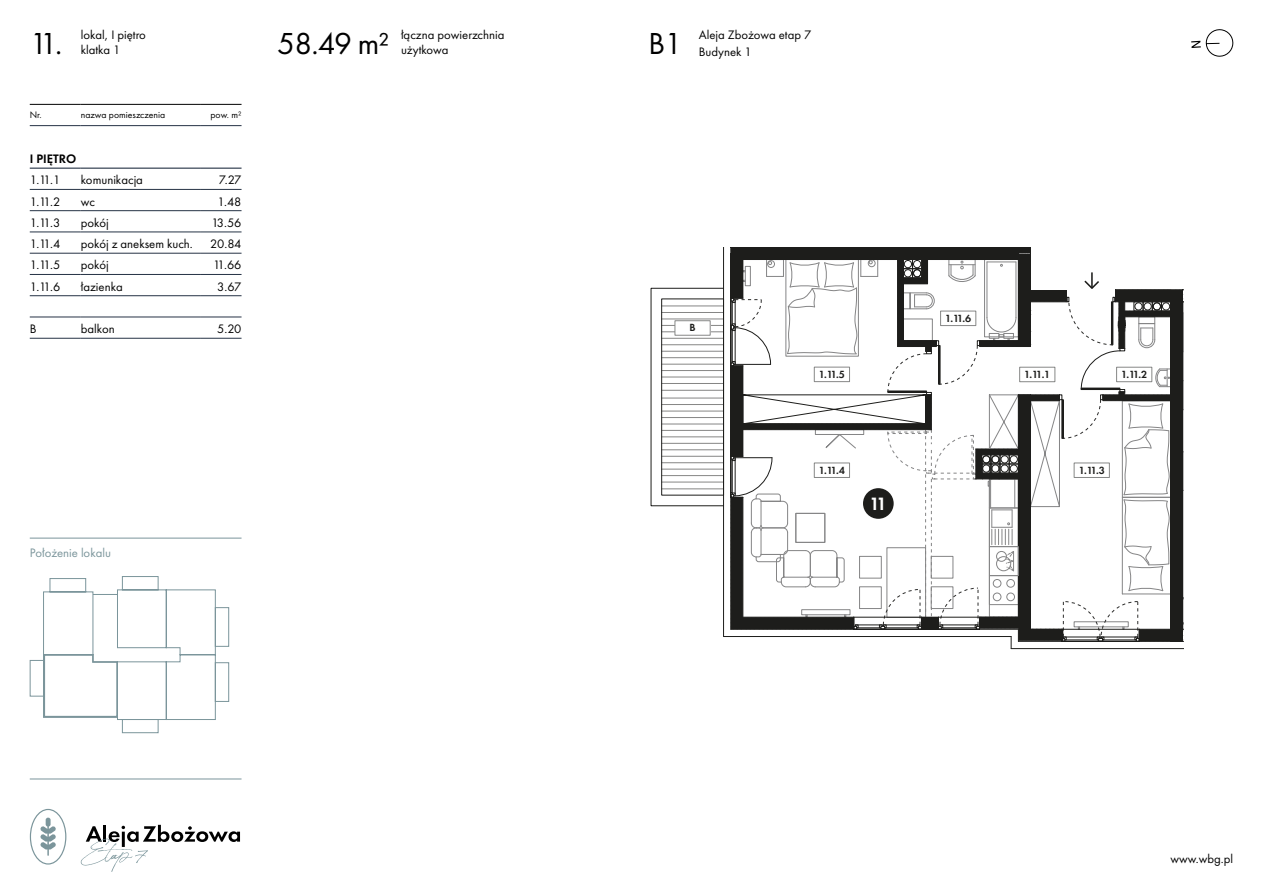
<style>
.page{position:relative;width:1263px;height:893px;background:#fff}
.page>*{position:absolute;margin:0;border:0;box-sizing:border-box;transform-origin:0 0}
.t1{font:31.5px "Futura PT";letter-spacing:-.025em;color:#000}
.t2{font:600 18.6px "Futura PT";color:#fff}
.t3{font:12.75px/15px "Futura PT";color:#000}
.t4{font:12.75px "Futura PT";color:#7b959b}
.t5{font:600 12.75px "Futura PT";color:#000}
.t6{font:600 10.8px "Futura PT";letter-spacing:-.195em;color:#1d1d1b}
.t7{font:9.75px "Futura PT";color:#000}
</style>
<div class="page">
<svg style="left:1191px;top:29px;width:42px;height:28px"></svg>
<svg style="left:40px;top:818px;width:16px;height:38px"></svg>
<hr style="left:30px;top:779px;width:212px;height:1px;background:#7b959b">
<div style="left:30px;top:809px;width:36px;height:55px;border:1px solid #7b959b;border-radius:50%"></div>
<svg style="left:81px;top:825px;width:159px;height:47px"></svg>
<hr style="left:30px;top:538px;width:212px;height:1px;background:#7b959b">
<svg style="left:661px;top:298px;width:61px;height:198px"></svg>
<hr style="left:723px;top:636px;width:288px;height:1px;background:#1d1d1b">
<hr style="left:723px;top:247px;width:1px;height:389px;background:#1d1d1b">
<div style="left:651px;top:288px;width:73px;height:218px;border:1px solid #1d1d1b"></div>
<div style="left:675px;top:321px;width:35px;height:14px;background:#fff"></div>
<div style="left:675px;top:320px;width:35px;height:15px;border:1px solid #878887"></div>
<svg style="left:730px;top:247px;width:454px;height:402px"></svg>
<div style="left:814px;top:367px;width:35px;height:15px;background:#fff"></div>
<div style="left:814px;top:367px;width:36px;height:15px;border:1px solid #878887"></div>
<div style="left:1020px;top:367px;width:35px;height:15px;background:#fff"></div>
<div style="left:1019px;top:367px;width:36px;height:15px;border:1px solid #878887"></div>
<div style="left:1116px;top:367px;width:36px;height:15px;background:#fff"></div>
<div style="left:1116px;top:367px;width:36px;height:15px;border:1px solid #878887"></div>
<div style="left:814px;top:463px;width:35px;height:14px;background:#fff"></div>
<div style="left:814px;top:463px;width:36px;height:15px;border:1px solid #878887"></div>
<div style="left:1074px;top:463px;width:35px;height:14px;background:#fff"></div>
<div style="left:1074px;top:463px;width:35px;height:15px;border:1px solid #878887"></div>
<div style="left:940px;top:311px;width:36px;height:15px;background:#fff"></div>
<div style="left:940px;top:311px;width:36px;height:15px;border:1px solid #878887"></div>
<hr style="left:30px;top:168px;width:51px;height:1px;background:#253245">
<hr style="left:81px;top:168px;width:120px;height:1px;background:#253245">
<hr style="left:201px;top:168px;width:41px;height:1px;background:#253245">
<hr style="left:30px;top:189px;width:51px;height:1px;background:#253245">
<hr style="left:81px;top:189px;width:120px;height:1px;background:#253245">
<hr style="left:201px;top:189px;width:41px;height:1px;background:#253245">
<hr style="left:30px;top:210px;width:51px;height:1px;background:#253245">
<hr style="left:81px;top:210px;width:120px;height:1px;background:#253245">
<hr style="left:201px;top:210px;width:41px;height:1px;background:#253245">
<hr style="left:30px;top:253px;width:51px;height:1px;background:#253245">
<hr style="left:81px;top:253px;width:120px;height:1px;background:#253245">
<hr style="left:201px;top:253px;width:41px;height:1px;background:#253245">
<hr style="left:30px;top:232px;width:51px;height:1px;background:#253245">
<hr style="left:81px;top:232px;width:120px;height:1px;background:#253245">
<hr style="left:201px;top:232px;width:41px;height:1px;background:#253245">
<hr style="left:30px;top:274px;width:51px;height:1px;background:#253245">
<hr style="left:81px;top:274px;width:120px;height:1px;background:#253245">
<hr style="left:201px;top:274px;width:41px;height:1px;background:#253245">
<hr style="left:30px;top:295px;width:51px;height:1px;background:#253245">
<hr style="left:81px;top:295px;width:120px;height:1px;background:#253245">
<hr style="left:201px;top:295px;width:41px;height:1px;background:#253245">
<hr style="left:30px;top:125px;width:51px;height:1px;background:#253245">
<hr style="left:81px;top:125px;width:120px;height:1px;background:#253245">
<hr style="left:201px;top:125px;width:41px;height:1px;background:#253245">
<hr style="left:30px;top:104px;width:51px;height:1px;background:#000">
<hr style="left:81px;top:104px;width:120px;height:1px;background:#000">
<hr style="left:201px;top:104px;width:41px;height:1px;background:#000">
<hr style="left:30px;top:317px;width:51px;height:1px;background:#253245">
<hr style="left:81px;top:317px;width:120px;height:1px;background:#253245">
<hr style="left:201px;top:317px;width:41px;height:1px;background:#253245">
<hr style="left:30px;top:338px;width:51px;height:1px;background:#253245">
<hr style="left:81px;top:338px;width:120px;height:1px;background:#253245">
<hr style="left:201px;top:338px;width:41px;height:1px;background:#253245">
<div style="left:1031px;top:237px;width:38px;height:53px;background:#fff"></div>
<svg style="left:30px;top:576px;width:199px;height:157px"></svg>
<h1 class="t1" style="left:30px;top:25px;width:34px">11.</h1>
<p class="t3" style="left:81px;top:28px;width:67px">lokal, I piętro</p>
<p class="t3" style="left:81px;top:43px;width:41px">klatka 1</p>
<p class="t7" style="left:30px;top:109px;width:14px">Nr.</p>
<p class="t7" style="left:81px;top:109px;width:86px">nazwa pomieszczenia</p>
<p class="t7" style="left:210px;top:109px;width:33px">pow. m²</p>
<p class="t5" style="left:30px;top:151px;width:48px">I PIĘTRO</p>
<p class="t3" style="left:30px;top:172px;width:32px">1.11.1</p>
<p class="t3" style="left:81px;top:172px;width:64px">komunikacja</p>
<p class="t3" style="left:219px;top:172px;width:24px">7.27</p>
<p class="t3" style="left:30px;top:194px;width:32px">1.11.2</p>
<p class="t3" style="left:81px;top:194px;width:16px">wc</p>
<p class="t3" style="left:218px;top:194px;width:25px">1.48</p>
<p class="t3" style="left:30px;top:215px;width:32px">1.11.3</p>
<p class="t3" style="left:81px;top:215px;width:29px">pokój</p>
<p class="t3" style="left:211px;top:215px;width:32px">13.56</p>
<p class="t3" style="left:30px;top:236px;width:32px">1.11.4</p>
<p class="t3" style="left:81px;top:236px;width:114px">pokój z aneksem kuch.</p>
<p class="t3" style="left:210px;top:236px;width:33px">20.84</p>
<p class="t3" style="left:30px;top:257px;width:32px">1.11.5</p>
<p class="t3" style="left:81px;top:257px;width:29px">pokój</p>
<p class="t3" style="left:213px;top:257px;width:30px">11.66</p>
<p class="t3" style="left:30px;top:279px;width:32px">1.11.6</p>
<p class="t3" style="left:81px;top:279px;width:43px">łazienka</p>
<p class="t3" style="left:217px;top:279px;width:26px">3.67</p>
<p class="t3" style="left:30px;top:321px;width:8px">B</p>
<p class="t3" style="left:81px;top:321px;width:35px">balkon</p>
<p class="t3" style="left:217px;top:321px;width:26px">5.20</p>
<h1 class="t1" style="left:277px;top:25px;width:114px">58.49 m²</h1>
<p class="t3" style="left:401px;top:28px;width:105px">łączna powierzchnia użytkowa</p>
<p class="t4" style="left:30px;top:545px;width:83px">Położenie lokalu</p>
<h1 class="t1" style="left:648px;top:25px;width:35px">B1</h1>
<p class="t3" style="left:699px;top:28px;width:114px">Aleja Zbożowa etap 7</p>
<p class="t3" style="left:699px;top:44px;width:54px">Budynek 1</p>
<p class="t6" style="left:689px;top:321px;width:8px">B</p>
<p class="t6" style="left:945px;top:311px;width:28px">1.11.6</p>
<p class="t6" style="left:819px;top:367px;width:28px">1.11.5</p>
<p class="t6" style="left:1024px;top:367px;width:28px">1.11.1</p>
<p class="t6" style="left:1121px;top:367px;width:28px">1.11.2</p>
<p class="t6" style="left:819px;top:463px;width:28px">1.11.4</p>
<p class="t6" style="left:1079px;top:463px;width:28px">1.11.3</p>
<h2 class="t2" style="left:869px;top:492px;width:19px">11</h2>
<p class="t3" style="left:1170px;top:852px;width:64px">www.wbg.pl</p>
</div>
